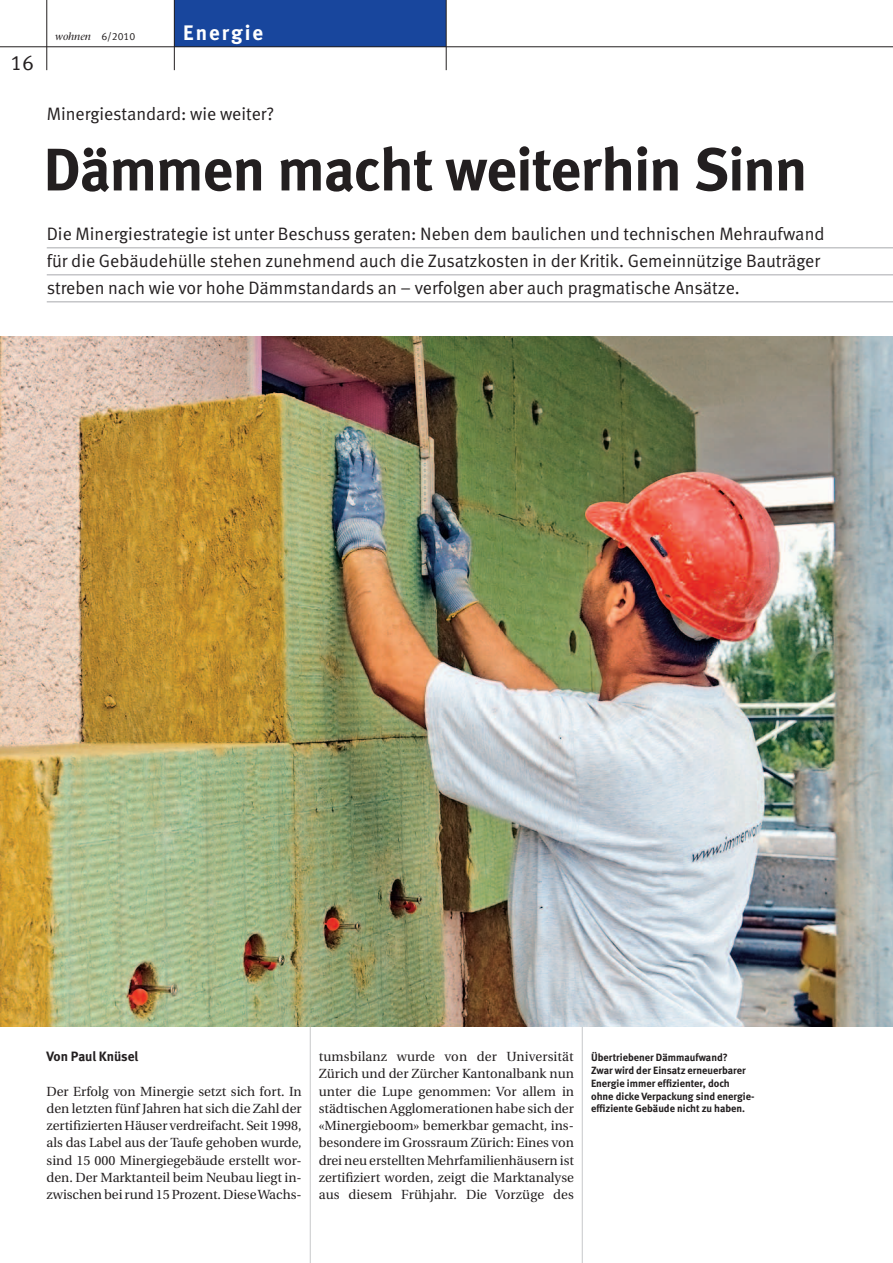
<style>
.page{position:relative;width:893px;height:1263px;background:#fff}
.page>*{position:absolute;margin:0;border:0;box-sizing:border-box;transform-origin:0 0}
.t1{font:700 60px "Meta";letter-spacing:-.015em;color:#231f20}
.t2{font:700 21px "Meta";letter-spacing:.1em;color:#fff}
.t3{font:21px "Meta Normal LF";color:#231f20}
.t4{font:18px/27px "Meta Normal";color:#231f20}
.t5{font:700 13.5px "Meta";color:#231f20}
.t6{font:13.2px/17.2px "Utopia";color:#231f20;text-align:justify}
.t7{font:700 10.5px/12.8px "Meta";color:#231f20}
.t8{font:italic 10.5px "Stone Serif";color:#231f20}
.s1{font-family:"Meta Normal LF";font-style:normal}
</style>
<div class="page">
<hr style="left:582px;top:1027px;width:1px;height:236px;background:#c7c8ca">
<hr style="left:310px;top:1026px;width:1px;height:237px;background:#c7c8ca">
<img style="left:0;top:337px;width:893px;height:690px">
<div style="left:174px;top:0;width:272px;height:47px;background:#18469d"></div>
<hr style="left:46px;top:0;width:1px;height:70px;background:#231f20">
<hr style="left:446px;top:0;width:1px;height:70px;background:#231f20">
<hr style="left:174px;top:0;width:1px;height:70px;background:#231f20">
<hr style="left:0;top:46px;width:893px;height:1px;background:#231f20">
<hr style="left:47px;top:247px;width:846px;height:1px;background:#a8a9ad">
<hr style="left:47px;top:274px;width:846px;height:1px;background:#a8a9ad">
<hr style="left:47px;top:301px;width:846px;height:1px;background:#a8a9ad">
<h2 class="t3" style="left:10px;top:51px;width:25px">16</h2>
<p class="t8" style="left:55px;top:31px;width:82px">wohnen <span class="s1">6/2010</span></p>
<h2 class="t2" style="left:183px;top:21px;width:82px">Energie</h2>
<h3 class="t4" style="left:47px;top:100px;width:229px">Minergiestandard: wie weiter?</h3>
<h1 class="t1" style="left:44px;top:134px;width:765px">Dämmen macht weiterhin Sinn</h1>
<p class="t4" style="left:47px;top:220px;width:779px">Die Minergiestrategie ist unter Beschuss geraten: Neben dem baulichen und technischen Mehraufwand für die Gebäudehülle stehen zunehmend auch die Zusatzkosten in der Kritik. Gemeinnützige Bauträger streben nach wie vor hohe Dämmstandards an – verfolgen aber auch pragmatische Ansätze.</p>
<p class="t5" style="left:47px;top:1048px;width:93px">Von Paul Knüsel</p>
<p class="t6" style="left:47px;top:1083px;width:257px">Der Erfolg von Minergie setzt sich fort. In den letzten fünf Jahren hat sich die Zahl der zertifizierten Häuser verdreifacht. Seit 1998, als das Label aus der Taufe gehoben wurde, sind 15 000 Minergiegebäude erstellt wor&shy;den. Der Marktanteil beim Neubau liegt in&shy;zwischen bei rund 15 Prozent. Diese Wachs-</p>
<p class="t6" style="left:319px;top:1048px;width:257px">tumsbilanz wurde von der Universität Zürich und der Zürcher Kantonalbank nun unter die Lupe genommen: Vor allem in städtischen Agglomerationen habe sich der «Minergieboom» bemerkbar gemacht, ins&shy;besondere im Grossraum Zürich: Eines von drei neu erstellten Mehrfamilienhäusern ist zertifiziert worden, zeigt die Marktanalyse aus diesem Frühjahr. Die Vorzüge des</p>
<p class="t7" style="left:591px;top:1051px;width:165px">Übertriebener Dämmaufwand?<br>Zwar wird der Einsatz erneuerbarer Energie immer effizienter, doch ohne dicke Verpackung sind energie&shy;effiziente Gebäude nicht zu haben.</p>
</div>
